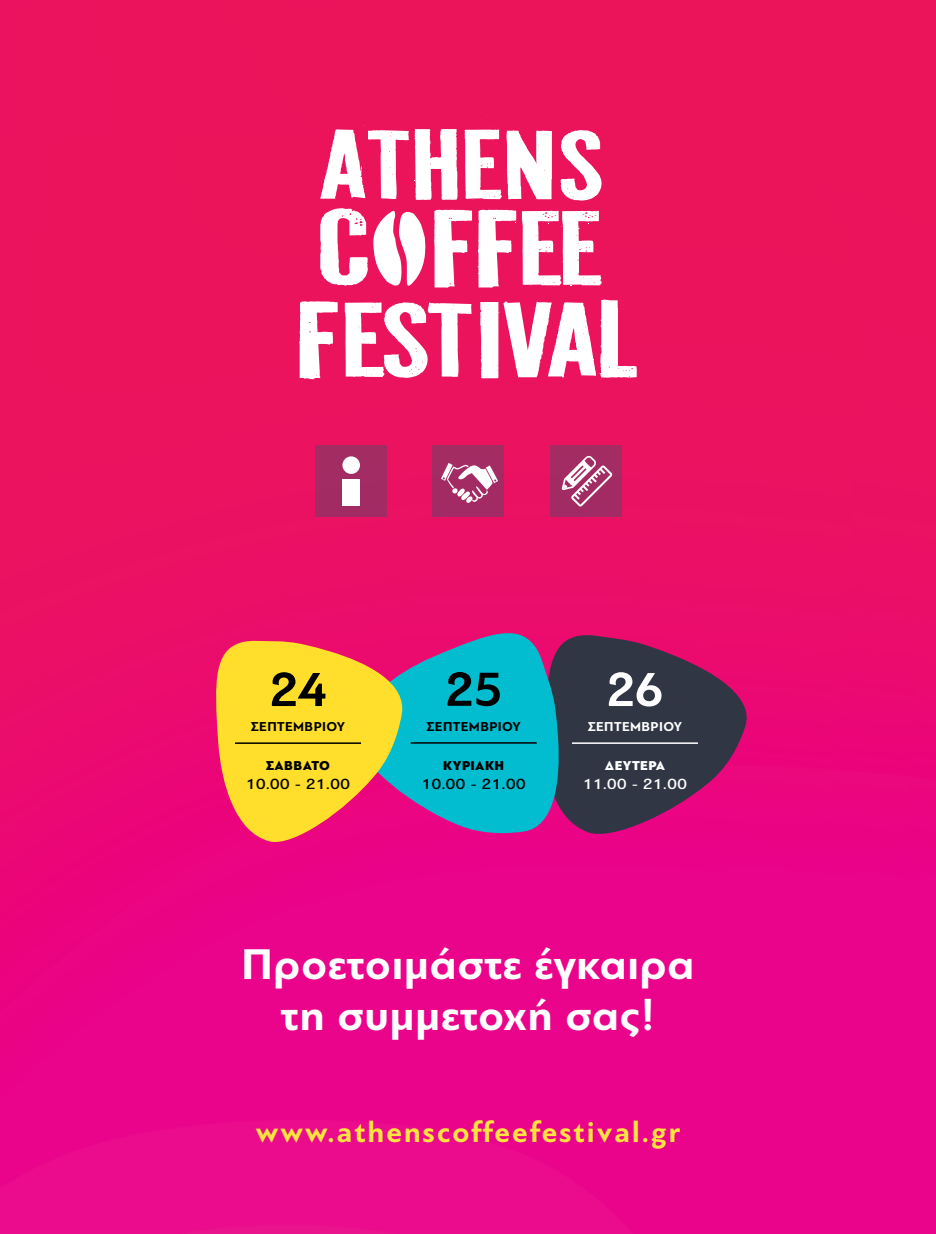
<style>
.page{position:relative;width:936px;height:1234px;background:#fff}
.page>*{position:absolute;margin:0;border:0;box-sizing:border-box;transform-origin:0 0}
.t1{font:700 49.95px "PF Bague Sans Pro";color:#000}
.t2{font:700 49.95px "PF Bague Sans Pro";color:#fff}
.t3{font:700 45px/50.7px "PF Bague Sans Pro";letter-spacing:.02em;color:#fff;text-align:center}
.t4{font:700 30px "PF Bague Sans Pro";letter-spacing:.07em;color:#ffe440}
.t5{font:500 15.45px "PF Bague Sans Pro";letter-spacing:.03em;color:#000;scale:1.1 1}
.t6{font:500 15.45px "PF Bague Sans Pro";letter-spacing:.03em;color:#fff;scale:1.1 1}
.t7{font:700 13.5px "PF Bague Sans Pro";letter-spacing:.03em;color:#000}
.t8{font:900 13.5px "PF Bague Sans Pro";letter-spacing:.03em;color:#000}
.t9{font:700 13.5px "PF Bague Sans Pro";letter-spacing:.03em;color:#fff}
.t10{font:900 13.5px "PF Bague Sans Pro";letter-spacing:.03em;color:#fff}
</style>
<div class="page">
<img style="left:0;top:0;width:935px;height:1233px">
<svg style="left:299px;top:301px;width:38px;height:78px"></svg>
<svg style="left:344px;top:302px;width:127px;height:76px"></svg>
<svg style="left:480px;top:299px;width:156px;height:79px"></svg>
<svg style="left:434px;top:210px;width:167px;height:77px"></svg>
<svg style="left:320px;top:208px;width:106px;height:79px"></svg>
<svg style="left:320px;top:117px;width:232px;height:83px"></svg>
<svg style="left:560px;top:130px;width:41px;height:71px"></svg>
<svg style="left:354px;top:629px;width:400px;height:211px;background:#4e5a82"></svg>
<hr style="left:410px;top:742px;width:126px;height:1px;background:#000">
<svg style="left:201px;top:632px;width:208px;height:225px;background:#ed904d"></svg>
<hr style="left:235px;top:742px;width:126px;height:1px;background:#000">
<div style="left:315px;top:446px;width:72px;height:71px;background:#a32c64"></div>
<div style="left:342px;top:479px;width:18px;height:27px;background:#fff"></div>
<div style="left:342px;top:456px;width:18px;height:18px;background:#fff;border-radius:50%"></div>
<div style="left:432px;top:446px;width:71px;height:71px;background:#a32c64"></div>
<svg style="left:441px;top:463px;width:57px;height:40px"></svg>
<div style="left:551px;top:446px;width:71px;height:71px;background:#a32b64"></div>
<svg style="left:561px;top:456px;width:51px;height:50px"></svg>
<p class="t1" style="left:269px;top:659px;width:58px">24</p>
<p class="t7" style="left:251px;top:717px;width:96px">ΣΕΠΤΕΜΒΡΙΟΥ</p>
<p class="t8" style="left:266px;top:756px;width:66px">ΣΑΒΒΑΤΟ</p>
<p class="t5" style="left:246px;top:774px;width:96px">10.00 - 21.00</p>
<p class="t1" style="left:445px;top:658px;width:58px">25</p>
<p class="t7" style="left:426px;top:717px;width:96px">ΣΕΠΤΕΜΒΡΙΟΥ</p>
<p class="t8" style="left:443px;top:756px;width:62px">ΚΥΡΙΑΚΗ</p>
<p class="t5" style="left:422px;top:774px;width:96px">10.00 - 21.00</p>
<p class="t2" style="left:606px;top:659px;width:58px">26</p>
<p class="t9" style="left:588px;top:717px;width:96px">ΣΕΠΤΕΜΒΡΙΟΥ</p>
<p class="t10" style="left:605px;top:756px;width:62px">ΔΕΥΤΕΡΑ</p>
<p class="t6" style="left:583px;top:774px;width:96px">11.00 - 21.00</p>
<p class="t3" style="left:242px;top:939px;width:454px">Προετοιμάστε έγκαιρα τη συμμετοχή σας!</p>
<p class="t4" style="left:256px;top:1113px;width:426px">www.athenscoffeefestival.gr</p>
</div>
